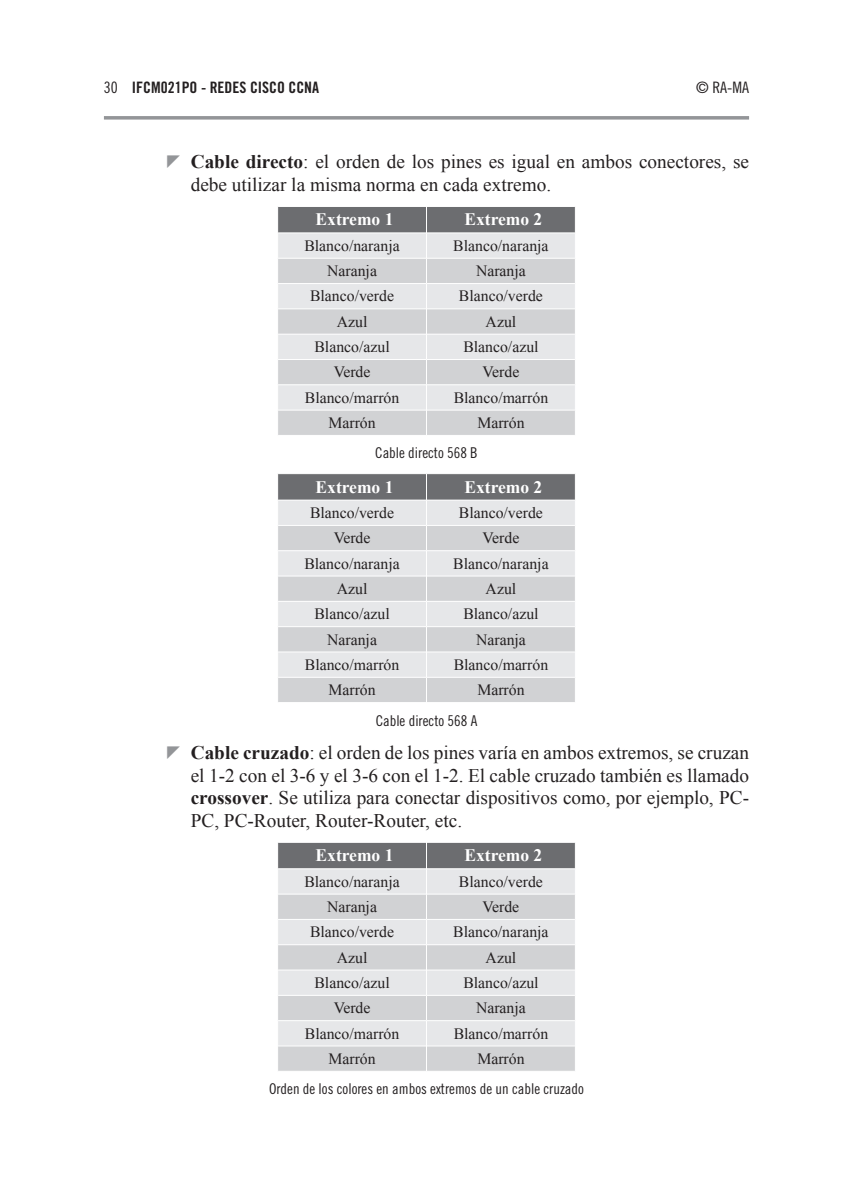
<style>
.page{position:relative;width:848px;height:1199px;background:#fff}
.page>*{position:absolute;margin:0;border:0;box-sizing:border-box;transform-origin:0 0}
.t1{font:19.25px/22.8px "Times New Roman";color:#231f20}
.t2{font:700 17.5px "Times New Roman";color:#fff}
.t3{font:15.75px "Times New Roman";color:#231f20}
.t4{font:15.75px "Trade Gothic LT Std Bd Cn 20";color:#231f20}
.t5{font:15.75px "Trade Gothic LT Std Cn 18";color:#231f20}
.t6{font:14.88px "Trade Gothic LT Std Cn 18";color:#231f20}
.s1{font-family:"Trade Gothic LT Std Cn 18"}
.s2{font-weight:700}
</style>
<div class="page">
<svg style="left:104px;top:116px;width:645px;height:4px;background:#a0a1a4"></svg>
<svg style="left:278px;top:207px;width:297px;height:228px;background:#d0d1d3"></svg>
<hr style="left:278px;top:232px;width:148px;height:1px;background:#fff">
<hr style="left:427px;top:232px;width:148px;height:1px;background:#fff">
<svg style="left:278px;top:473px;width:297px;height:229px;background:#d0d1d3"></svg>
<hr style="left:278px;top:500px;width:148px;height:1px;background:#fff">
<hr style="left:427px;top:500px;width:148px;height:1px;background:#fff">
<svg style="left:278px;top:842px;width:297px;height:229px;background:#d0d1d3"></svg>
<hr style="left:278px;top:868px;width:148px;height:1px;background:#fff">
<hr style="left:427px;top:868px;width:148px;height:1px;background:#fff">
<p class="t4" style="left:104px;top:78px;width:217px"><span class="s1">30</span> IFCM021PO - REDES CISCO CCNA</p>
<p class="t5" style="left:696px;top:78px;width:54px">© RA-MA</p>
<p class="t1" style="left:191px;top:150px;width:560px"><span class="s2">Cable directo</span>: el orden de los pines es igual en ambos conectores, se debe utilizar la misma norma en cada extremo.</p>
<p class="t2" style="left:315px;top:208px;width:79px">Extremo 1</p>
<p class="t2" style="left:464px;top:208px;width:79px">Extremo 2</p>
<p class="t3" style="left:304px;top:235px;width:97px">Blanco/naranja</p>
<p class="t3" style="left:453px;top:235px;width:97px">Blanco/naranja</p>
<p class="t3" style="left:327px;top:260px;width:51px">Naranja</p>
<p class="t3" style="left:476px;top:260px;width:51px">Naranja</p>
<p class="t3" style="left:310px;top:286px;width:85px">Blanco/verde</p>
<p class="t3" style="left:459px;top:286px;width:85px">Blanco/verde</p>
<p class="t3" style="left:337px;top:311px;width:32px">Azul</p>
<p class="t3" style="left:485px;top:311px;width:32px">Azul</p>
<p class="t3" style="left:314px;top:336px;width:77px">Blanco/azul</p>
<p class="t3" style="left:463px;top:336px;width:77px">Blanco/azul</p>
<p class="t3" style="left:334px;top:361px;width:38px">Verde</p>
<p class="t3" style="left:482px;top:361px;width:38px">Verde</p>
<p class="t3" style="left:305px;top:387px;width:96px">Blanco/marrón</p>
<p class="t3" style="left:454px;top:387px;width:96px">Blanco/marrón</p>
<p class="t3" style="left:328px;top:412px;width:49px">Marrón</p>
<p class="t3" style="left:477px;top:412px;width:49px">Marrón</p>
<p class="t6" style="left:375px;top:444px;width:104px">Cable directo 568 B</p>
<p class="t2" style="left:315px;top:475px;width:79px">Extremo 1</p>
<p class="t2" style="left:464px;top:475px;width:79px">Extremo 2</p>
<p class="t3" style="left:310px;top:502px;width:85px">Blanco/verde</p>
<p class="t3" style="left:459px;top:502px;width:85px">Blanco/verde</p>
<p class="t3" style="left:334px;top:527px;width:38px">Verde</p>
<p class="t3" style="left:482px;top:527px;width:38px">Verde</p>
<p class="t3" style="left:304px;top:553px;width:97px">Blanco/naranja</p>
<p class="t3" style="left:453px;top:553px;width:97px">Blanco/naranja</p>
<p class="t3" style="left:337px;top:578px;width:32px">Azul</p>
<p class="t3" style="left:485px;top:578px;width:32px">Azul</p>
<p class="t3" style="left:314px;top:603px;width:77px">Blanco/azul</p>
<p class="t3" style="left:463px;top:603px;width:77px">Blanco/azul</p>
<p class="t3" style="left:327px;top:629px;width:51px">Naranja</p>
<p class="t3" style="left:476px;top:629px;width:51px">Naranja</p>
<p class="t3" style="left:305px;top:654px;width:96px">Blanco/marrón</p>
<p class="t3" style="left:454px;top:654px;width:96px">Blanco/marrón</p>
<p class="t3" style="left:328px;top:679px;width:49px">Marrón</p>
<p class="t3" style="left:477px;top:679px;width:49px">Marrón</p>
<p class="t6" style="left:376px;top:711px;width:103px">Cable directo 568 A</p>
<p class="t1" style="left:191px;top:741px;width:560px;text-align:justify"><span class="s2">Cable cruzado</span>: el orden de los pines varía en ambos extremos, se cruzan el 1-2 con el 3-6 y el 3-6 con el 1-2. El cable cruzado también es llamado <span class="s2">crossover</span>. Se utiliza para conectar dispositivos como, por ejemplo, PC-PC, PC-Router, Router-Router, etc.</p>
<p class="t2" style="left:315px;top:843px;width:79px">Extremo 1</p>
<p class="t2" style="left:464px;top:843px;width:79px">Extremo 2</p>
<p class="t3" style="left:304px;top:871px;width:97px">Blanco/naranja</p>
<p class="t3" style="left:459px;top:871px;width:85px">Blanco/verde</p>
<p class="t3" style="left:327px;top:896px;width:51px">Naranja</p>
<p class="t3" style="left:482px;top:896px;width:38px">Verde</p>
<p class="t3" style="left:310px;top:921px;width:85px">Blanco/verde</p>
<p class="t3" style="left:453px;top:921px;width:97px">Blanco/naranja</p>
<p class="t3" style="left:337px;top:947px;width:32px">Azul</p>
<p class="t3" style="left:485px;top:947px;width:32px">Azul</p>
<p class="t3" style="left:314px;top:972px;width:77px">Blanco/azul</p>
<p class="t3" style="left:463px;top:972px;width:77px">Blanco/azul</p>
<p class="t3" style="left:334px;top:997px;width:38px">Verde</p>
<p class="t3" style="left:476px;top:997px;width:51px">Naranja</p>
<p class="t3" style="left:305px;top:1023px;width:96px">Blanco/marrón</p>
<p class="t3" style="left:454px;top:1023px;width:96px">Blanco/marrón</p>
<p class="t3" style="left:328px;top:1048px;width:49px">Marrón</p>
<p class="t3" style="left:477px;top:1048px;width:49px">Marrón</p>
<p class="t6" style="left:269px;top:1080px;width:316px">Orden de los colores en ambos extremos de un cable cruzado</p>
</div>
